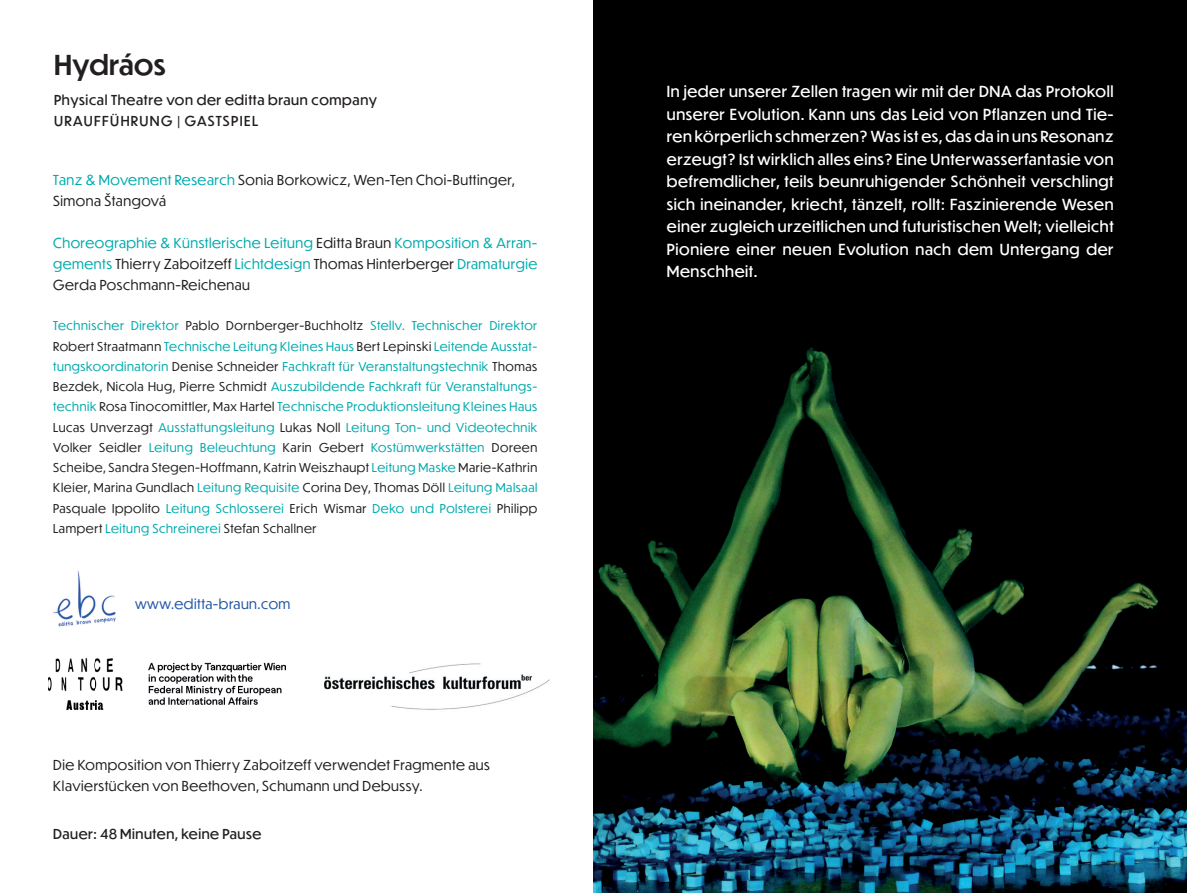
<style>
.page{position:relative;width:1187px;height:893px;background:#fff}
.page>*{position:absolute;margin:0;border:0;box-sizing:border-box;transform-origin:0 0}
.t1{font:500 27px "Dunbar Tall";letter-spacing:.02em;color:#231f20}
.t2{font:15px/22.5px "Dunbar Tall";letter-spacing:.04em;color:#fff;text-align:justify}
.t3{font:13.5px/21px "Dunbar Tall";letter-spacing:.04em;color:#231f20}
.t4{font:13.5px/21px "Dunbar Tall";letter-spacing:.04em;color:#00aaad;text-align:justify}
.t5{font:13.5px/21px "Dunbar Tall";letter-spacing:.05em;color:#231f20}
.t6{font:13.5px "Dunbar Tall";letter-spacing:.04em;color:#2056a6}
.t7{font:12px/20.2px "Dunbar Tall";letter-spacing:.05em;color:#00aaad;text-align:justify}
.s1{color:#00aaad}
.s2{color:#231f20}
</style>
<div class="page">
<div style="left:593px;top:0;width:593px;height:893px;background:#000001"></div>
<img style="left:593px;top:347px;width:593px;height:546px">
<img style="left:53px;top:571px;width:63px;height:56px">
<img style="left:324px;top:663px;width:225px;height:47px">
<img style="left:48px;top:658px;width:238px;height:52px">
<h1 class="t1" style="left:54px;top:46px;width:113px">Hydráos</h1>
<p class="t5" style="left:54px;top:89px;width:324px">Physical Theatre von der editta braun company<br>URAUFFÜHRUNG | GASTSPIEL</p>
<p class="t3" style="left:53px;top:169px;width:463px"><span class="s1">Tanz &amp; Movement Research</span> Sonia Borkowicz, Wen-Ten Choi-Buttinger,<br>Simona Štangová</p>
<p class="t4" style="left:53px;top:232px;width:485px">Choreographie &amp; Künstlerische Leitung <span class="s2">Editta Braun</span> Komposition &amp; Arran&shy;gements <span class="s2">Thierry Zaboitzeff</span> Lichtdesign <span class="s2">Thomas Hinterberger</span> Dramaturgie <span class="s2">Gerda Poschmann-Reichenau</span></p>
<p class="t7" style="left:53px;top:315px;width:485px">Technischer Direktor <span class="s2">Pablo Dornberger-Buchholtz</span> Stellv. Technischer Direktor <span class="s2">Robert Straatmann</span> Technische Leitung Kleines Haus <span class="s2">Bert Lepinski</span> Leitende Ausstat&shy;tungskoordinatorin <span class="s2">Denise Schneider</span> Fachkraft für Veranstaltungstechnik <span class="s2">Thomas Bezdek, Nicola Hug, Pierre Schmidt</span> Auszubildende Fachkraft für Veranstaltungs&shy;technik <span class="s2">Rosa Tinocomittler, Max Hartel</span> Technische Produktionsleitung Kleines Haus <span class="s2">Lucas Unverzagt</span> Ausstattungsleitung <span class="s2">Lukas Noll</span> Leitung Ton- und Videotechnik <span class="s2">Volker Seidler</span> Leitung Beleuchtung <span class="s2">Karin Gebert</span> Kostümwerkstätten <span class="s2">Doreen Scheibe, Sandra Stegen-Hoffmann, Katrin Weiszhaupt</span> Leitung Maske <span class="s2">Marie-Kathrin Kleier, Marina Gundlach</span> Leitung Requisite <span class="s2">Corina Dey, Thomas Döll</span> Leitung Malsaal <span class="s2">Pasquale Ippolito</span> Leitung Schlosserei <span class="s2">Erich Wismar</span> Deko und Polsterei <span class="s2">Philipp Lampert</span> Leitung Schreinerei <span class="s2">Stefan Schallner</span></p>
<p class="t6" style="left:135px;top:594px;width:157px">www.editta-braun.com</p>
<p class="t3" style="left:53px;top:753px;width:438px">Die Komposition von Thierry Zaboitzeff verwendet Fragmente aus<br>Klavierstücken von Beethoven, Schumann und Debussy.</p>
<p class="t5" style="left:53px;top:823px;width:210px">Dauer: 48 Minuten, keine Pause</p>
<p class="t2" style="left:666px;top:80px;width:448px">In jeder unserer Zellen tragen wir mit der DNA das Protokoll unserer Evolution. Kann uns das Leid von Pflanzen und Tie&shy;ren körperlich schmerzen? Was ist es, das da in uns Resonanz erzeugt? Ist wirklich alles eins? Eine Unterwasserfantasie von befremdlicher, teils beunruhigender Schönheit verschlingt sich ineinander, kriecht, tänzelt, rollt: Faszinierende Wesen einer zugleich urzeitlichen und futuristischen Welt; vielleicht Pioniere einer neuen Evolution nach dem Untergang der Menschheit.</p>
</div>
